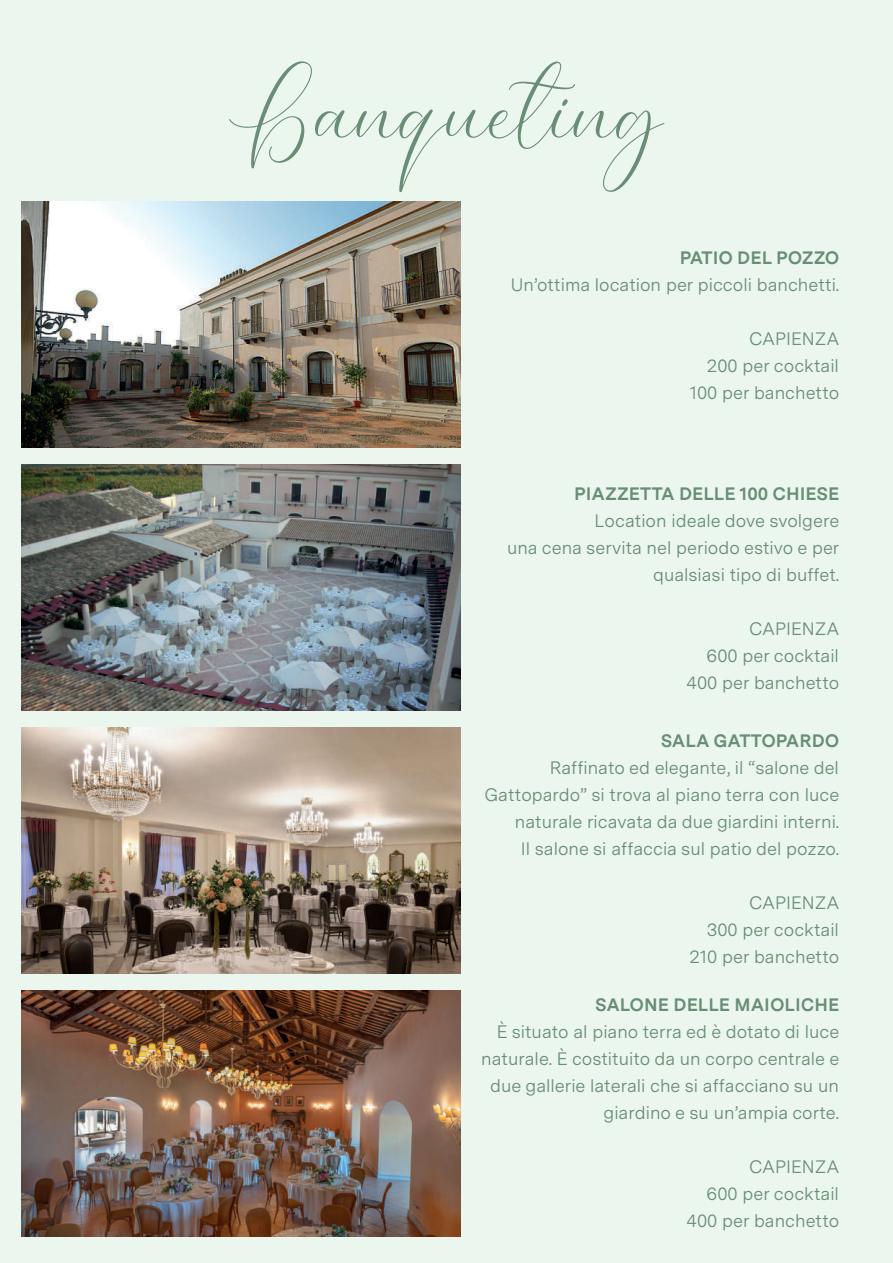
<style>
.page{position:relative;width:893px;height:1263px;background:#ebf6ee}
.page>*{position:absolute;margin:0;border:0;box-sizing:border-box;transform-origin:0 0}
.t1{font:120px "Elegant DEMO";color:#698d75}
.t2{font:18px/27px "Messina Sans";color:#698d75;text-align:right}
.t3{font:700 18px "Messina Sans";color:#698d75}
</style>
<div class="page">
<img style="left:21px;top:201px;width:440px;height:246px">
<img style="left:21px;top:464px;width:440px;height:246px">
<img style="left:21px;top:727px;width:440px;height:246px">
<img style="left:21px;top:990px;width:440px;height:246px">
<h1 class="t1" style="left:229px;top:42px;width:436px">Banqueting</h1>
<p class="t3" style="left:680px;top:244px;width:161px">PATIO DEL POZZO</p>
<p class="t2" style="left:511px;top:270px;width:330px">Un’ottima location per piccoli banchetti.</p>
<p class="t2" style="left:690px;top:324px;width:151px">CAPIENZA<br>200 per cocktail<br>100 per banchetto</p>
<p class="t3" style="left:574px;top:480px;width:267px">PIAZZETTA DELLE 100 CHIESE</p>
<p class="t2" style="left:507px;top:506px;width:334px">Location ideale dove svolgere<br>una cena servita nel periodo estivo e per qualsiasi tipo di buffet.</p>
<p class="t2" style="left:687px;top:614px;width:154px">CAPIENZA<br>600 per cocktail<br>400 per banchetto</p>
<p class="t3" style="left:661px;top:727px;width:180px">SALA GATTOPARDO</p>
<p class="t2" style="left:484px;top:754px;width:356px">Raffinato ed elegante, il “salone del Gattopardo” si trova al piano terra con luce naturale ricavata da due giardini interni.<br>Il salone si affaccia sul patio del pozzo.</p>
<p class="t2" style="left:689px;top:889px;width:151px">CAPIENZA<br>300 per cocktail<br>210 per banchetto</p>
<p class="t3" style="left:595px;top:991px;width:246px">SALONE DELLE MAIOLICHE</p>
<p class="t2" style="left:481px;top:1017px;width:360px">È situato al piano terra ed è dotato di luce naturale. È costituito da un corpo centrale e due gallerie laterali che si affacciano su un giardino e su un’ampia corte.</p>
<p class="t2" style="left:687px;top:1152px;width:154px">CAPIENZA<br>600 per cocktail<br>400 per banchetto</p>
</div>
